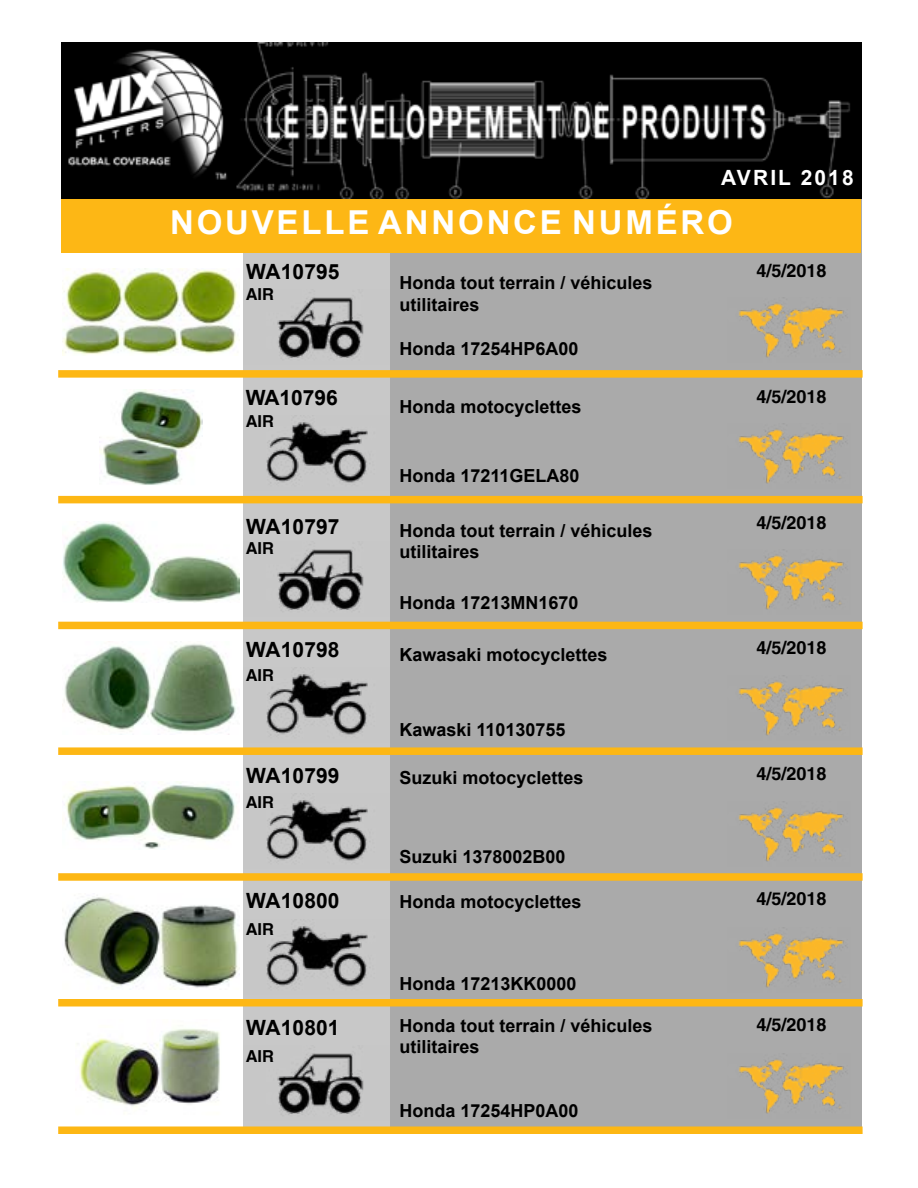
<style>
.page{position:relative;width:918px;height:1188px;background:#fff}
.page>*{position:absolute;margin:0;border:0;box-sizing:border-box;transform-origin:0 0}
.t1{font:700 33px "Arial";letter-spacing:.085em;color:#fff}
.t2{font:700 21px "Arial";color:#000}
.t3{font:700 21px "Arial";letter-spacing:.1em;color:#fff}
.t4{font:700 18px/21.6px "Arial";color:#000}
.t5{font:700 18px "AG Helvetica";color:#000}
.t6{font:700 16.5px "AG Helvetica";color:#000}
</style>
<div class="page">
<div style="left:243px;top:42px;width:147px;height:1092px;background:#c8c8c8"></div>
<div style="left:390px;top:42px;width:472px;height:1092px;background:#aaa"></div>
<img style="left:62px;top:268px;width:178px;height:87px">
<img style="left:62px;top:522px;width:178px;height:81px">
<img style="left:99px;top:389px;width:104px;height:96px">
<img style="left:62px;top:643px;width:174px;height:92px">
<img style="left:66px;top:782px;width:169px;height:67px">
<img style="left:62px;top:897px;width:178px;height:93px">
<img style="left:77px;top:1028px;width:143px;height:80px">
<div style="left:58px;top:496px;width:805px;height:7px;background:#fdb714"></div>
<div style="left:58px;top:622px;width:805px;height:7px;background:#fdb714"></div>
<div style="left:58px;top:747px;width:805px;height:8px;background:#fdb714"></div>
<div style="left:58px;top:873px;width:805px;height:8px;background:#fdb714"></div>
<div style="left:58px;top:999px;width:805px;height:7px;background:#fdb714"></div>
<div style="left:58px;top:1126px;width:805px;height:8px;background:#fdb714"></div>
<div style="left:58px;top:370px;width:805px;height:8px;background:#fdb714"></div>
<img style="left:738px;top:303px;width:108px;height:55px">
<img style="left:738px;top:429px;width:108px;height:55px">
<img style="left:738px;top:555px;width:108px;height:55px">
<img style="left:738px;top:681px;width:108px;height:55px">
<img style="left:738px;top:807px;width:108px;height:55px">
<img style="left:738px;top:933px;width:108px;height:55px">
<img style="left:738px;top:1059px;width:108px;height:55px">
<img style="left:277px;top:297px;width:87px;height:62px">
<img style="left:266px;top:422px;width:104px;height:61px">
<img style="left:277px;top:549px;width:87px;height:62px">
<img style="left:266px;top:674px;width:104px;height:61px">
<img style="left:266px;top:800px;width:104px;height:61px">
<img style="left:266px;top:926px;width:104px;height:61px">
<img style="left:277px;top:1053px;width:87px;height:62px">
<img style="left:62px;top:42px;width:800px;height:157px">
<div style="left:62px;top:199px;width:799px;height:54px;background:#fdb715"></div>
<p class="t3" style="left:721px;top:163px;width:134px">AVRIL 2018</p>
<h1 class="t1" style="left:170px;top:200px;width:564px">NOUVELLE ANNONCE NUMÉRO</h1>
<p class="t2" style="left:246px;top:257px;width:95px">WA10795</p>
<p class="t6" style="left:246px;top:285px;width:30px">AIR</p>
<p class="t2" style="left:246px;top:383px;width:94px">WA10796</p>
<p class="t6" style="left:246px;top:412px;width:30px">AIR</p>
<p class="t2" style="left:246px;top:512px;width:95px">WA10797</p>
<p class="t6" style="left:246px;top:539px;width:30px">AIR</p>
<p class="t2" style="left:246px;top:635px;width:95px">WA10798</p>
<p class="t6" style="left:246px;top:666px;width:30px">AIR</p>
<p class="t2" style="left:246px;top:760px;width:95px">WA10799</p>
<p class="t6" style="left:246px;top:793px;width:30px">AIR</p>
<p class="t2" style="left:246px;top:886px;width:95px">WA10800</p>
<p class="t6" style="left:246px;top:920px;width:30px">AIR</p>
<p class="t2" style="left:246px;top:1012px;width:95px">WA10801</p>
<p class="t6" style="left:246px;top:1046px;width:30px">AIR</p>
<p class="t4" style="left:399px;top:273px;width:255px">Honda tout terrain / véhicules utilitaires</p>
<p class="t4" style="left:399px;top:338px;width:181px">Honda 17254HP6A00</p>
<p class="t4" style="left:399px;top:396px;width:184px">Honda motocyclettes</p>
<p class="t4" style="left:399px;top:465px;width:182px">Honda 17211GELA80</p>
<p class="t4" style="left:399px;top:520px;width:255px">Honda tout terrain / véhicules utilitaires</p>
<p class="t4" style="left:399px;top:592px;width:181px">Honda 17213MN1670</p>
<p class="t4" style="left:399px;top:644px;width:210px">Kawasaki motocyclettes</p>
<p class="t4" style="left:399px;top:719px;width:168px">Kawaski 110130755</p>
<p class="t4" style="left:399px;top:767px;width:186px">Suzuki motocyclettes</p>
<p class="t4" style="left:399px;top:846px;width:168px">Suzuki 1378002B00</p>
<p class="t4" style="left:399px;top:891px;width:184px">Honda motocyclettes</p>
<p class="t4" style="left:399px;top:973px;width:179px">Honda 17213KK0000</p>
<p class="t4" style="left:399px;top:1015px;width:255px">Honda tout terrain / véhicules utilitaires</p>
<p class="t4" style="left:399px;top:1100px;width:181px">Honda 17254HP0A00</p>
<p class="t5" style="left:757px;top:261px;width:72px">4/5/2018</p>
<p class="t5" style="left:757px;top:387px;width:72px">4/5/2018</p>
<p class="t5" style="left:757px;top:512px;width:72px">4/5/2018</p>
<p class="t5" style="left:757px;top:638px;width:72px">4/5/2018</p>
<p class="t5" style="left:757px;top:763px;width:72px">4/5/2018</p>
<p class="t5" style="left:757px;top:889px;width:72px">4/5/2018</p>
<p class="t5" style="left:757px;top:1014px;width:72px">4/5/2018</p>
</div>
